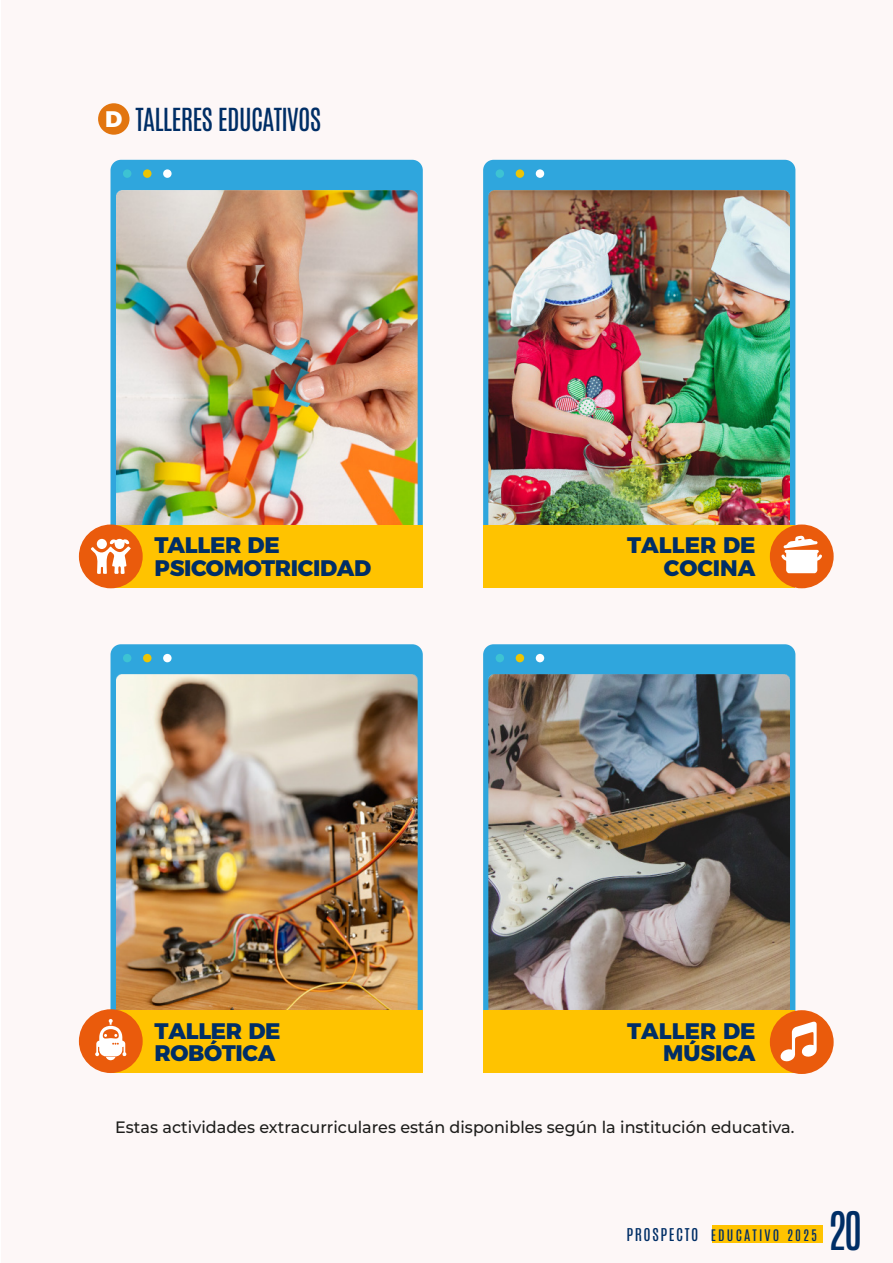
<style>
.page{position:relative;width:893px;height:1263px;background:#fff}
.page>*{position:absolute;margin:0;border:0;box-sizing:border-box;transform-origin:0 0}
.t1{font:45px "Antonio";color:#002e66}
.t2{font:27px "Antonio";letter-spacing:-.025em;color:#002e66}
.t3{font:800 22.5px/22.5px "Montserrat";letter-spacing:-.015em;color:#002e66}
.t4{font:500 16.5px "Montserrat";color:#1d1d1b}
.t5{font:13.5px "Antonio";letter-spacing:.15em;color:#002e66;scale:1.05 1}
.s1{font-size:15px}
</style>
<div class="page">
<div style="left:1px;top:1px;width:892px;height:1262px;background:#fdf7f7"></div>
<div style="left:111px;top:160px;width:312px;height:427px;background:#2fa6dd;border-radius:10px"></div>
<div style="left:123px;top:169px;width:8px;height:9px;background:#3dc3d3;border-radius:50%"></div>
<div style="left:143px;top:169px;width:9px;height:9px;background:#ecc505;border-radius:50%"></div>
<div style="left:163px;top:169px;width:9px;height:9px;background:#fff;border-radius:50%"></div>
<div style="left:483px;top:160px;width:312px;height:427px;background:#2fa6dd;border-radius:10px"></div>
<div style="left:496px;top:169px;width:8px;height:9px;background:#3dc3d3;border-radius:50%"></div>
<div style="left:516px;top:169px;width:8px;height:9px;background:#ecc505;border-radius:50%"></div>
<div style="left:536px;top:169px;width:8px;height:9px;background:#fff;border-radius:50%"></div>
<div style="left:111px;top:644px;width:312px;height:428px;background:#2fa6dd;border-radius:10px"></div>
<div style="left:123px;top:654px;width:8px;height:8px;background:#3dc3d3;border-radius:50%"></div>
<div style="left:143px;top:654px;width:9px;height:8px;background:#ecc505;border-radius:50%"></div>
<div style="left:163px;top:654px;width:9px;height:8px;background:#fff;border-radius:50%"></div>
<div style="left:483px;top:644px;width:312px;height:428px;background:#2fa6dd;border-radius:10px"></div>
<div style="left:496px;top:654px;width:8px;height:8px;background:#3dc3d3;border-radius:50%"></div>
<div style="left:516px;top:654px;width:8px;height:8px;background:#ecc505;border-radius:50%"></div>
<div style="left:536px;top:654px;width:8px;height:8px;background:#fff;border-radius:50%"></div>
<div style="left:98px;top:103px;width:31px;height:32px;background:#e2750f;border-radius:50%"></div>
<img style="left:116px;top:190px;width:301px;height:336px">
<div style="left:111px;top:526px;width:312px;height:62px;background:#ffc300"></div>
<div style="left:79px;top:524px;width:64px;height:64px;background:#ea5b0c;border-radius:50%"></div>
<svg style="left:91px;top:538px;width:40px;height:36px"></svg>
<div style="left:97px;top:539px;width:10px;height:10px;background:#fff;border-radius:50%"></div>
<img style="left:489px;top:190px;width:301px;height:336px">
<div style="left:483px;top:526px;width:311px;height:62px;background:#ffc300"></div>
<div style="left:770px;top:524px;width:64px;height:64px;background:#ea5b0c;border-radius:50%"></div>
<svg style="left:781px;top:536px;width:41px;height:37px"></svg>
<img style="left:116px;top:675px;width:301px;height:335px">
<div style="left:111px;top:1010px;width:312px;height:62px;background:#ffc300"></div>
<div style="left:79px;top:1009px;width:64px;height:64px;background:#ea5b0c;border-radius:32px"></div>
<svg style="left:95px;top:1019px;width:32px;height:41px"></svg>
<img style="left:489px;top:675px;width:301px;height:335px">
<div style="left:483px;top:1010px;width:311px;height:62px;background:#ffc300"></div>
<div style="left:770px;top:1010px;width:64px;height:64px;background:#ea5b0c;border-radius:32px"></div>
<svg style="left:780px;top:1021px;width:37px;height:41px"></svg>
<div style="left:712px;top:1225px;width:111px;height:18px;background:#ffc300"></div>
<h2 class="t2" style="left:105px;top:100px;width:217px"><sup>D</sup> TALLERES EDUCATIVOS</h2>
<h3 class="t3" style="left:155px;top:532px;width:218px">TALLER DE<br>PSICOMOTRICIDAD</h3>
<h3 class="t3" style="left:627px;top:532px;width:130px;text-align:right">TALLER DE<br>COCINA</h3>
<h3 class="t3" style="left:155px;top:1018px;width:127px">TALLER DE<br>ROBÓTICA</h3>
<h3 class="t3" style="left:627px;top:1018px;width:130px;text-align:right">TALLER DE<br>MÚSICA</h3>
<p class="t4" style="left:115px;top:1116px;width:680px">Estas actividades extracurriculares están disponibles según la institución educativa.</p>
<p class="t5" style="left:626px;top:1225px;width:183px"><span class="s1">PROSPECTO</span> EDUCATIVO 2025</p>
<h1 class="t1" style="left:827px;top:1198px;width:37px">20</h1>
</div>
